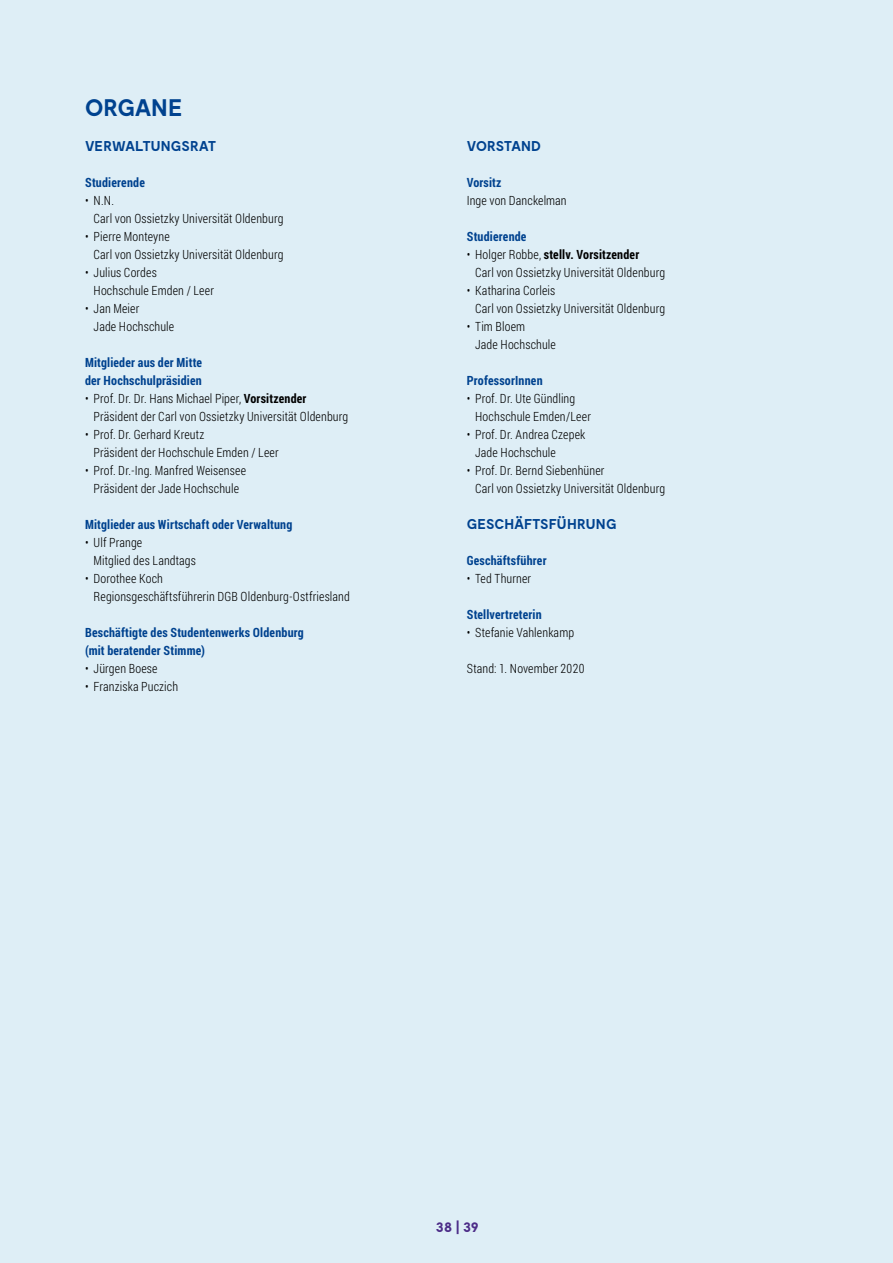
<style>
.page{position:relative;width:893px;height:1263px;background:#deeef6}
.page>*{position:absolute;margin:0;border:0;box-sizing:border-box;transform-origin:0 0}
.t1{font:700 24px "Moderat";color:#00428f}
.t2{font:700 15px "Moderat";color:#4d2d88}
.t3{font:700 14.25px "Moderat";letter-spacing:.01em;color:#00428f}
.t4{font:300 12.75px/18px "Roboto Condensed";letter-spacing:.01em;color:#000}
.t5{font:700 12.75px/18px "Roboto Condensed";letter-spacing:.015em;color:#00428f}
.s1{font-weight:700}
</style>
<div class="page">
<h1 class="t1" style="left:85px;top:94px;width:99px">ORGANE</h1>
<p class="t3" style="left:85px;top:137px;width:132px">VERWALTUNGSRAT</p>
<p class="t5" style="left:85px;top:173px;width:61px">Studierende</p>
<p class="t4" style="left:94px;top:191px;width:191px;text-indent:-9px">• N.N.<br>Carl von Ossietzky Universität Oldenburg</p>
<p class="t4" style="left:94px;top:227px;width:191px;text-indent:-9px">• Pierre Monteyne<br>Carl von Ossietzky Universität Oldenburg</p>
<p class="t4" style="left:94px;top:263px;width:122px;text-indent:-9px">• Julius Cordes<br>Hochschule Emden / Leer</p>
<p class="t4" style="left:94px;top:299px;width:82px;text-indent:-9px">• Jan Meier<br>Jade Hochschule</p>
<p class="t5" style="left:85px;top:353px;width:119px">Mitglieder aus der Mitte der Hochschulpräsidien</p>
<p class="t4" style="left:94px;top:389px;width:256px;text-indent:-9px">• Prof. Dr. Dr. Hans Michael Piper, <span class="s1">Vorsitzender<br></span>Präsident der Carl von Ossietzky Universität Oldenburg</p>
<p class="t4" style="left:94px;top:425px;width:187px;text-indent:-9px">• Prof. Dr. Gerhard Kreutz<br>Präsident der Hochschule Emden / Leer</p>
<p class="t4" style="left:85px;top:461px;width:162px;text-align:center">• Prof. Dr.-Ing. Manfred Weisensee<br>Präsident der Jade Hochschule</p>
<p class="t5" style="left:85px;top:515px;width:209px">Mitglieder aus Wirtschaft oder Verwaltung</p>
<p class="t4" style="left:94px;top:533px;width:104px;text-indent:-9px">• Ulf Prange<br>Mitglied des Landtags</p>
<p class="t4" style="left:94px;top:569px;width:258px;text-indent:-9px">• Dorothee Koch<br>Regionsgeschäftsführerin DGB Oldenburg-Ostfriesland</p>
<p class="t5" style="left:85px;top:623px;width:220px">Beschäftigte des Studentenwerks Oldenburg (mit beratender Stimme)</p>
<p class="t4" style="left:85px;top:659px;width:74px">• Jürgen Boese</p>
<p class="t4" style="left:85px;top:677px;width:95px">• Franziska Puczich</p>
<p class="t3" style="left:467px;top:137px;width:76px">VORSTAND</p>
<p class="t5" style="left:467px;top:173px;width:36px">Vorsitz</p>
<p class="t4" style="left:467px;top:191px;width:102px">Inge von Danckelman</p>
<p class="t5" style="left:467px;top:227px;width:61px">Studierende</p>
<p class="t4" style="left:475px;top:245px;width:191px;text-indent:-9px">• Holger Robbe, <span class="s1">stellv. Vorsitzender<br></span>Carl von Ossietzky Universität Oldenburg</p>
<p class="t4" style="left:475px;top:281px;width:191px;text-indent:-9px">• Katharina Corleis<br>Carl von Ossietzky Universität Oldenburg</p>
<p class="t4" style="left:475px;top:317px;width:82px;text-indent:-9px">• Tim Bloem<br>Jade Hochschule</p>
<p class="t5" style="left:467px;top:371px;width:78px">ProfessorInnen</p>
<p class="t4" style="left:475px;top:389px;width:117px;text-indent:-9px">• Prof. Dr. Ute Gündling<br>Hochschule Emden/Leer</p>
<p class="t4" style="left:475px;top:425px;width:112px;text-indent:-9px">• Prof. Dr. Andrea Czepek<br>Jade Hochschule</p>
<p class="t4" style="left:475px;top:461px;width:191px;text-indent:-9px">• Prof. Dr. Bernd Siebenhüner<br>Carl von Ossietzky Universität Oldenburg</p>
<p class="t3" style="left:467px;top:515px;width:151px">GESCHÄFTSFÜHRUNG</p>
<p class="t5" style="left:467px;top:551px;width:82px">Geschäftsführer</p>
<p class="t4" style="left:467px;top:569px;width:66px">• Ted Thurner</p>
<p class="t5" style="left:467px;top:605px;width:77px">Stellvertreterin</p>
<p class="t4" style="left:467px;top:623px;width:109px">• Stefanie Vahlenkamp</p>
<p class="t4" style="left:467px;top:659px;width:119px">Stand: 1. November 2020</p>
<p class="t2" style="left:436px;top:1219px;width:44px">38 | 39</p>
</div>
